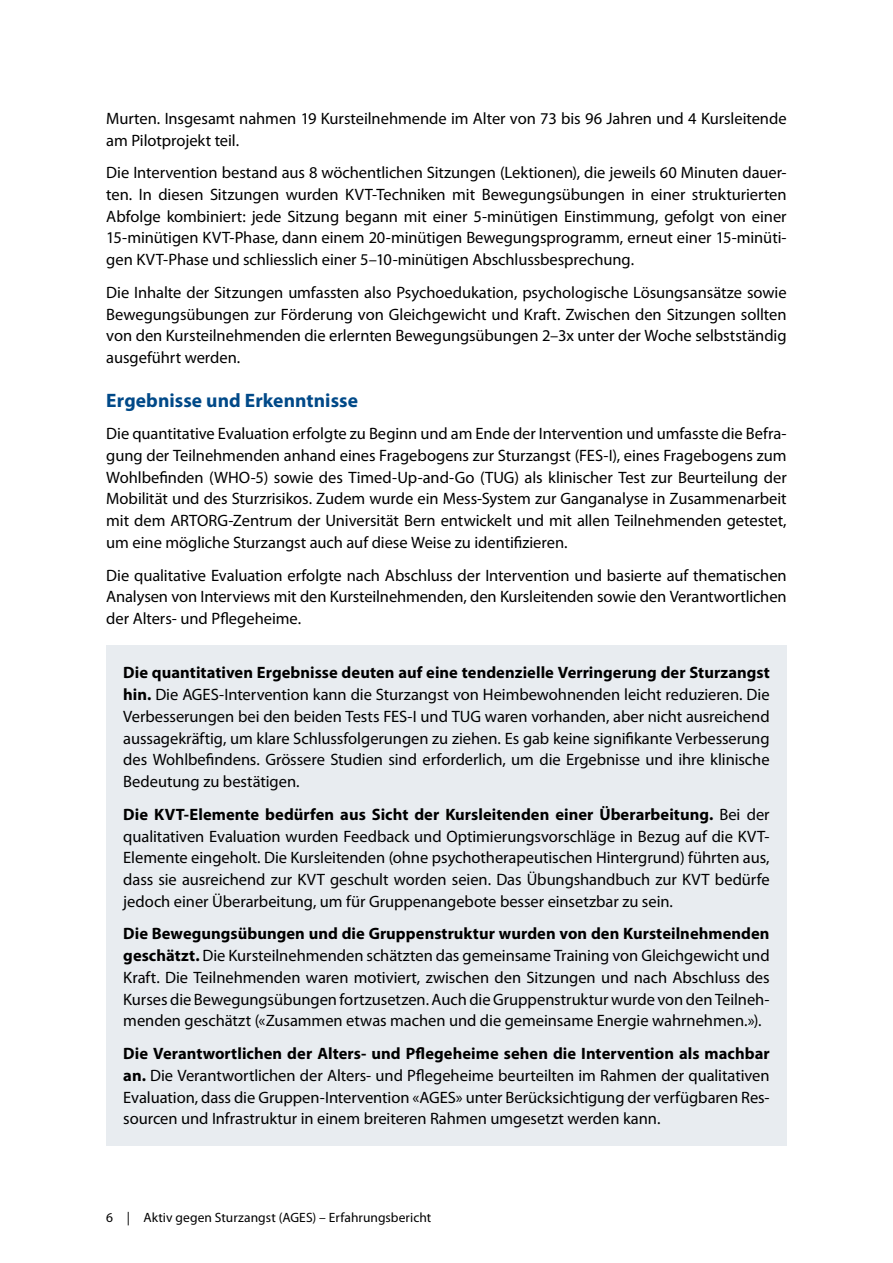
<style>
.page{position:relative;width:893px;height:1263px;background:#fff}
.page>*{position:absolute;margin:0;border:0;box-sizing:border-box;transform-origin:0 0}
.t1{font:700 19.5px "Myriad Pro";letter-spacing:.005em;color:#004988}
.t2{font:16.5px/21.8px "Myriad Pro";letter-spacing:-.005em;color:#000;text-align:justify}
.t3{font:13.5px "Myriad Pro";letter-spacing:.005em;color:#000}
.s1{font-weight:700}
</style>
<div class="page">
<div style="left:106px;top:646px;width:681px;height:500px;background:#e8ecf0"></div>
<p class="t2" style="left:106px;top:107px;width:682px">Murten. Insgesamt nahmen 19 Kursteilnehmende im Alter von 73 bis 96 Jahren und 4 Kursleitende am Pilotprojekt teil.</p>
<p class="t2" style="left:106px;top:161px;width:682px">Die Intervention bestand aus 8 wöchentlichen Sitzungen (Lektionen), die jeweils 60 Minuten dauer&shy;ten. In diesen Sitzungen wurden KVT-Techniken mit Bewegungsübungen in einer strukturierten Abfolge kombiniert: jede Sitzung begann mit einer 5-minütigen Einstimmung, gefolgt von einer 15-minütigen KVT-Phase, dann einem 20-minütigen Bewegungsprogramm, erneut einer 15-minüti&shy;gen KVT-Phase und schliesslich einer 5–10-minütigen Abschlussbesprechung.</p>
<p class="t2" style="left:106px;top:281px;width:682px">Die Inhalte der Sitzungen umfassten also Psychoedukation, psychologische Lösungsansätze sowie Bewegungsübungen zur Förderung von Gleichgewicht und Kraft. Zwischen den Sitzungen sollten von den Kursteilnehmenden die erlernten Bewegungsübungen 2–3x unter der Woche selbstständig ausgeführt werden.</p>
<p class="t1" style="left:106px;top:387px;width:253px">Ergebnisse und Erkenntnisse</p>
<p class="t2" style="left:106px;top:422px;width:682px">Die quantitative Evaluation erfolgte zu Beginn und am Ende der Intervention und umfasste die Befra&shy;gung der Teilnehmenden anhand eines Fragebogens zur Sturzangst (FES-I), eines Fragebogens zum Wohlbefinden (WHO-5) sowie des Timed-Up-and-Go (TUG) als klinischer Test zur Beurteilung der Mobilität und des Sturzrisikos. Zudem wurde ein Mess-System zur Ganganalyse in Zusammenarbeit mit dem ARTORG-Zentrum der Universität Bern entwickelt und mit allen Teilnehmenden getestet, um eine mögliche Sturzangst auch auf diese Weise zu identifizieren.</p>
<p class="t2" style="left:106px;top:564px;width:682px">Die qualitative Evaluation erfolgte nach Abschluss der Intervention und basierte auf thematischen Analysen von Interviews mit den Kursteilnehmenden, den Kursleitenden sowie den Verantwortlichen der Alters- und Pflegeheime.</p>
<p class="t2" style="left:123px;top:662px;width:648px"><span class="s1">Die quantitativen Ergebnisse deuten auf eine tendenzielle Verringerung der Sturzangst hin.</span> Die AGES-Intervention kann die Sturzangst von Heimbewohnenden leicht reduzieren. Die Verbesserungen bei den beiden Tests FES-I und TUG waren vorhanden, aber nicht ausreichend aussagekräftig, um klare Schlussfolgerungen zu ziehen. Es gab keine signifikante Verbesserung des Wohlbefindens. Grössere Studien sind erforderlich, um die Ergebnisse und ihre klinische Bedeutung zu bestätigen.</p>
<p class="t2" style="left:123px;top:803px;width:648px"><span class="s1">Die KVT-Elemente bedürfen aus Sicht der Kursleitenden einer Überarbeitung.</span> Bei der qualitativen Evaluation wurden Feedback und Optimierungsvorschläge in Bezug auf die KVT-Elemente eingeholt. Die Kursleitenden (ohne psychotherapeutischen Hintergrund) führten aus, dass sie ausreichend zur KVT geschult worden seien. Das Übungshandbuch zur KVT bedürfe jedoch einer Überarbeitung, um für Gruppenangebote besser einsetzbar zu sein.</p>
<p class="t2" style="left:123px;top:923px;width:648px"><span class="s1">Die Bewegungsübungen und die Gruppenstruktur wurden von den Kursteilnehmenden geschätzt.</span> Die Kursteilnehmenden schätzten das gemeinsame Training von Gleichgewicht und Kraft. Die Teilnehmenden waren motiviert, zwischen den Sitzungen und nach Abschluss des Kurses die Bewegungsübungen fortzusetzen. Auch die Gruppenstruktur wurde von den Teilneh&shy;menden geschätzt («Zusammen etwas machen und die gemeinsame Energie wahrnehmen.»).</p>
<p class="t2" style="left:123px;top:1042px;width:648px"><span class="s1">Die Verantwortlichen der Alters- und Pflegeheime sehen die Intervention als machbar an.</span> Die Verantwortlichen der Alters- und Pflegeheime beurteilten im Rahmen der qualitativen Evaluation, dass die Gruppen-Intervention «AGES» unter Berücksichtigung der verfügbaren Res&shy;sourcen und Infrastruktur in einem breiteren Rahmen umgesetzt werden kann.</p>
<p class="t3" style="left:106px;top:1209px;width:326px">6 | Aktiv gegen Sturzangst (AGES) – Erfahrungsbericht</p>
</div>
